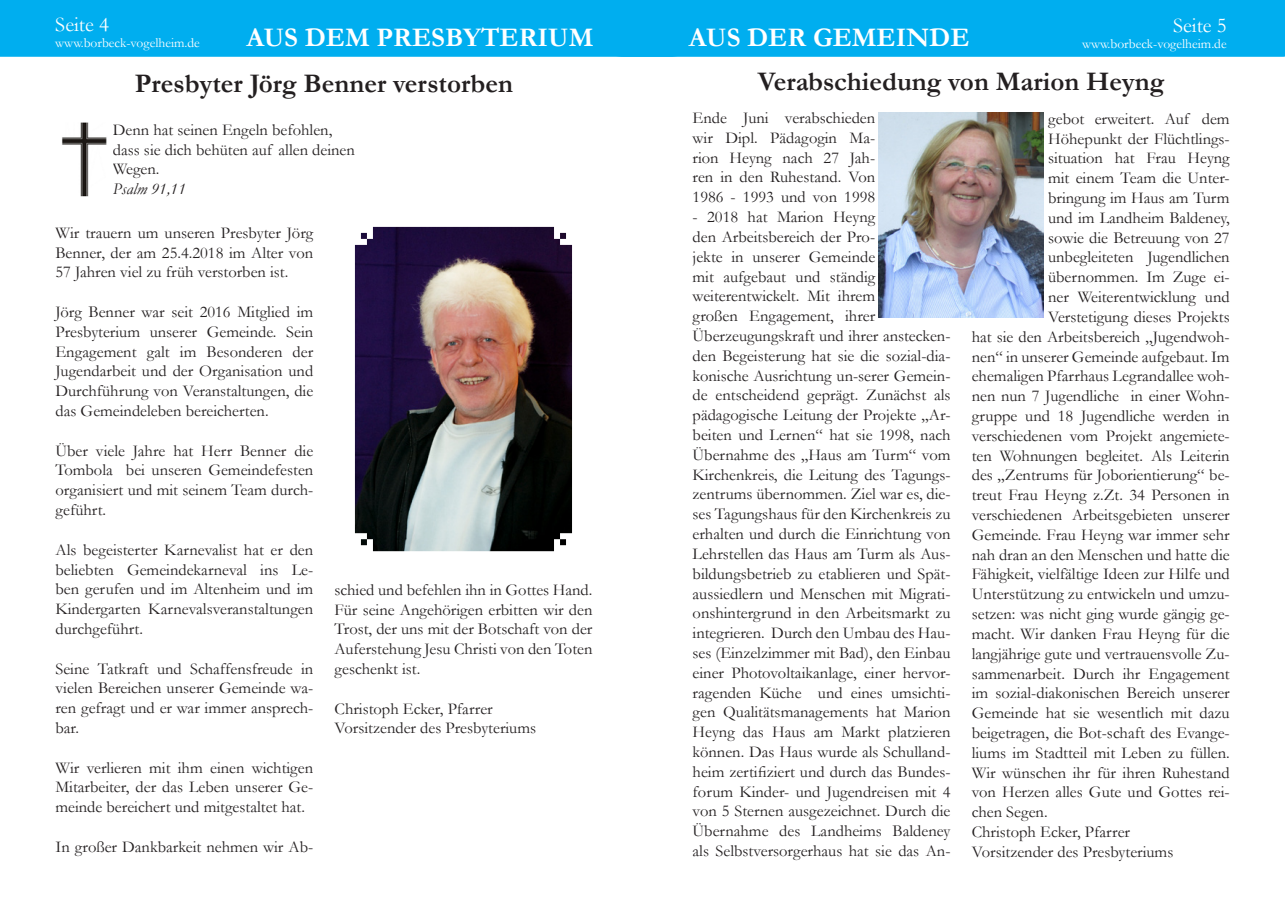
<style>
.page{position:relative;width:1285px;height:919px;background:#fff}
.page>*{position:absolute;margin:0;border:0;box-sizing:border-box;transform-origin:0 0}
.t1{font:700 27px "Garamond";color:#231f20}
.t2{font:700 27px "Garamond";color:#fff}
.t3{font:21px "Garamond";color:#fff}
.t4{font:16.5px/19.8px "Garamond";color:#231f20;text-align:justify}
.t5{font:italic 16.5px "Garamond";color:#231f20}
.t6{font:13.5px "Garamond";color:#fff}
</style>
<div class="page">
<div style="left:0;top:0;width:1284px;height:57px;background:#00aeef"></div>
<img style="left:62px;top:122px;width:45px;height:75px">
<img style="left:355px;top:227px;width:217px;height:324px">
<img style="left:878px;top:113px;width:165px;height:204px">
<p class="t3" style="left:55px;top:10px;width:55px">Seite 4</p>
<p class="t6" style="left:55px;top:34px;width:146px">www.borbeck-vogelheim.de</p>
<h1 class="t2" style="left:246px;top:19px;width:348px">AUS DEM PRESBYTERIUM</h1>
<h1 class="t1" style="left:135px;top:65px;width:379px">Presbyter Jörg Benner verstorben</h1>
<p class="t4" style="left:113px;top:119px;width:243px;text-align:left">Denn hat seinen Engeln befohlen, dass sie dich behüten auf allen deinen<br>Wegen.</p>
<p class="t5" style="left:113px;top:178px;width:74px">Psalm 91,11</p>
<p class="t4" style="left:55px;top:222px;width:259px">Wir trauern um unseren Presbyter Jörg Benner, der am 25.4.2018 im Alter von 57 Jahren viel zu früh verstorben ist.</p>
<p class="t4" style="left:55px;top:301px;width:259px">Jörg Benner war seit 2016 Mitglied im Presbyterium unserer Gemeinde. Sein Engagement galt im Besonderen der Jugendarbeit und der Organisation und Durchführung von Veranstaltungen, die das Gemeindeleben bereicherten.</p>
<p class="t4" style="left:55px;top:440px;width:259px">Über viele Jahre hat Herr Benner die Tombola bei unseren Gemeindefesten organisiert und mit seinem Team durch&shy;geführt.</p>
<p class="t4" style="left:55px;top:539px;width:259px">Als begeisterter Karnevalist hat er den beliebten Gemeindekarneval ins Le&shy;ben gerufen und im Altenheim und im Kindergarten Karnevalsveranstaltungen durchgeführt.</p>
<p class="t4" style="left:55px;top:658px;width:259px">Seine Tatkraft und Schaffensfreude in vielen Bereichen unserer Gemeinde wa&shy;ren gefragt und er war immer ansprech&shy;bar.</p>
<p class="t4" style="left:55px;top:757px;width:259px">Wir verlieren mit ihm einen wichtigen Mitarbeiter, der das Leben unserer Ge&shy;meinde bereichert und mitgestaltet hat.</p>
<p class="t4" style="left:55px;top:836px;width:259px">In großer Dankbarkeit nehmen wir Ab-</p>
<p class="t4" style="left:334px;top:579px;width:259px">schied und befehlen ihn in Gottes Hand.<br>Für seine Angehörigen erbitten wir den Trost, der uns mit der Botschaft von der Auferstehung Jesu Christi von den Toten geschenkt ist.</p>
<p class="t4" style="left:334px;top:698px;width:203px">Christoph Ecker, Pfarrer<br>Vorsitzender des Presbyteriums</p>
<p class="t3" style="left:1172px;top:11px;width:55px">Seite 5</p>
<h1 class="t2" style="left:688px;top:19px;width:282px">AUS DER GEMEINDE</h1>
<p class="t6" style="left:1081px;top:35px;width:146px">www.borbeck-vogelheim.de</p>
<h1 class="t1" style="left:757px;top:63px;width:408px">Verabschiedung von Marion Heyng</h1>
<p class="t4" style="left:1047px;top:108px;width:183px">gebot erweitert. Auf dem</p>
<p class="t4" style="left:1047px;top:128px;width:183px">Höhepunkt der Flüchtlings-</p>
<p class="t4" style="left:1047px;top:148px;width:183px">situation hat Frau Heyng</p>
<p class="t4" style="left:1047px;top:168px;width:183px">mit einem Team die Unter-</p>
<p class="t4" style="left:1047px;top:187px;width:183px">bringung im Haus am Turm</p>
<p class="t4" style="left:1047px;top:207px;width:183px">und im Landheim Baldeney,</p>
<p class="t4" style="left:1047px;top:227px;width:183px">sowie die Betreuung von 27</p>
<p class="t4" style="left:1047px;top:247px;width:183px">unbegleiteten Jugendlichen</p>
<p class="t4" style="left:1047px;top:267px;width:183px">übernommen. Im Zuge ei-</p>
<p class="t4" style="left:1047px;top:286px;width:183px">ner Weiterentwicklung und</p>
<p class="t4" style="left:1047px;top:306px;width:183px">Verstetigung dieses Projekts</p>
<p class="t4" style="left:971px;top:326px;width:259px">hat sie den Arbeitsbereich „Jugendwoh-</p>
<p class="t4" style="left:971px;top:346px;width:259px">nen“ in unserer Gemeinde aufgebaut. Im</p>
<p class="t4" style="left:971px;top:366px;width:259px">ehemaligen Pfarrhaus Legrandallee woh-</p>
<p class="t4" style="left:971px;top:385px;width:259px">nen nun 7 Jugendliche in einer Wohn-</p>
<p class="t4" style="left:971px;top:405px;width:259px">gruppe und 18 Jugendliche werden in</p>
<p class="t4" style="left:971px;top:425px;width:259px">verschiedenen vom Projekt angemiete-</p>
<p class="t4" style="left:971px;top:445px;width:259px">ten Wohnungen begleitet. Als Leiterin</p>
<p class="t4" style="left:971px;top:465px;width:259px">des „Zentrums für Joborientierung“ be-</p>
<p class="t4" style="left:971px;top:484px;width:259px">treut Frau Heyng z.Zt. 34 Personen in</p>
<p class="t4" style="left:971px;top:504px;width:259px">verschiedenen Arbeitsgebieten unserer</p>
<p class="t4" style="left:971px;top:524px;width:259px">Gemeinde. Frau Heyng war immer sehr</p>
<p class="t4" style="left:971px;top:544px;width:259px">nah dran an den Menschen und hatte die</p>
<p class="t4" style="left:971px;top:564px;width:259px">Fähigkeit, vielfältige Ideen zur Hilfe und</p>
<p class="t4" style="left:971px;top:583px;width:259px">Unterstützung zu entwickeln und umzu-</p>
<p class="t4" style="left:971px;top:603px;width:259px">setzen: was nicht ging wurde gängig ge-</p>
<p class="t4" style="left:971px;top:623px;width:259px">macht. Wir danken Frau Heyng für die</p>
<p class="t4" style="left:971px;top:643px;width:259px">langjährige gute und vertrauensvolle Zu-</p>
<p class="t4" style="left:971px;top:663px;width:259px">sammenarbeit. Durch ihr Engagement</p>
<p class="t4" style="left:971px;top:682px;width:259px">im sozial-diakonischen Bereich unserer</p>
<p class="t4" style="left:971px;top:702px;width:259px">Gemeinde hat sie wesentlich mit dazu</p>
<p class="t4" style="left:971px;top:722px;width:259px">beigetragen, die Bot-schaft des Evange-</p>
<p class="t4" style="left:971px;top:742px;width:259px">liums im Stadtteil mit Leben zu füllen.</p>
<p class="t4" style="left:971px;top:762px;width:259px">Wir wünschen ihr für ihren Ruhestand</p>
<p class="t4" style="left:971px;top:781px;width:259px">von Herzen alles Gute und Gottes rei-</p>
<p class="t4" style="left:971px;top:801px;width:77px">chen Segen.</p>
<p class="t4" style="left:971px;top:821px;width:160px">Christoph Ecker, Pfarrer</p>
<p class="t4" style="left:971px;top:841px;width:203px">Vorsitzender des Presbyteriums</p>
<p class="t4" style="left:692px;top:107px;width:184px">Ende Juni verabschieden wir Dipl. Pädagogin Ma&shy;rion Heyng nach 27 Jah&shy;ren in den Ruhestand. Von 1986 - 1993 und von 1998</p>
<p class="t4" style="left:692px;top:206px;width:259px;text-align:left">- 2018 hat Marion Heyng<br>den Arbeitsbereich der Pro-<br>jekte in unserer Gemeinde<br>mit aufgebaut und ständig weiterentwickelt. Mit ihrem<br>großen Engagement, ihrer Überzeugungskraft und ihrer anstecken&shy;den Begeisterung hat sie die sozial-dia&shy;konische Ausrichtung un-serer Gemein&shy;de entscheidend geprägt. Zunächst als pädagogische Leitung der Projekte „Ar&shy;beiten und Lernen“ hat sie 1998, nach Übernahme des „Haus am Turm“ vom Kirchenkreis, die Leitung des Tagungs&shy;zentrums übernommen. Ziel war es, die&shy;ses Tagungshaus für den Kirchenkreis zu erhalten und durch die Einrichtung von Lehrstellen das Haus am Turm als Aus&shy;bildungsbetrieb zu etablieren und Spät&shy;aussiedlern und Menschen mit Migrati&shy;onshintergrund in den Arbeitsmarkt zu integrieren. Durch den Umbau des Hau&shy;ses (Einzelzimmer mit Bad), den Einbau einer Photovoltaikanlage, einer hervor&shy;ragenden Küche und eines umsichti&shy;gen Qualitätsmanagements hat Marion Heyng das Haus am Markt platzieren können. Das Haus wurde als Schulland&shy;heim zertifiziert und durch das Bundes&shy;forum Kinder- und Jugendreisen mit 4 von 5 Sternen ausgezeichnet. Durch die Übernahme des Landheims Baldeney als Selbstversorgerhaus hat sie das An-</p>
</div>
